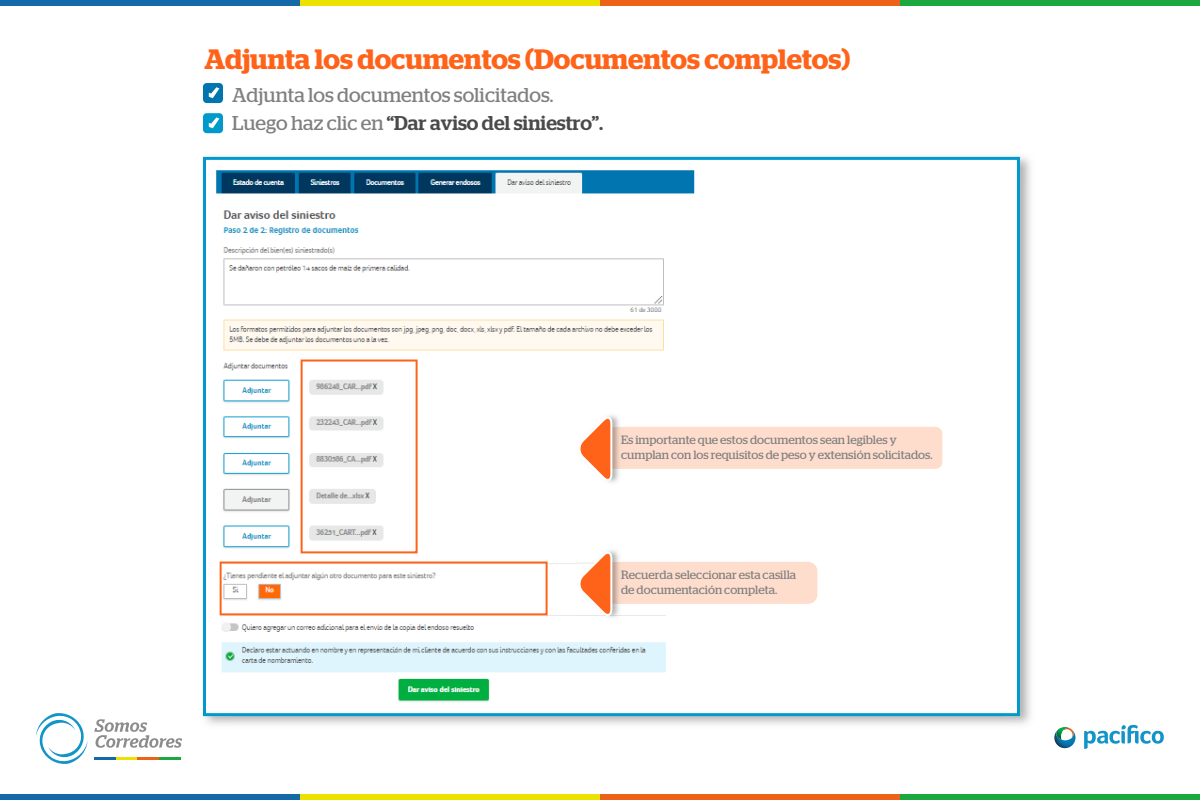
<style>
.page{position:relative;width:1200px;height:800px;background:#fff}
.page>*{position:absolute;margin:0;border:0;box-sizing:border-box;transform-origin:0 0}
.t1{font:600 28px "Stag";color:#ff6319}
.t2{font:20px/28px "Stag";color:#808080}
.t3{font:12px/15px "Stag";color:#808080}
.s1{font-weight:500;color:#4a4a4a}
</style>
<div class="page">
<svg style="left:203px;top:157px;width:817px;height:559px"></svg>
<img style="left:216px;top:170px;width:478px;height:537px">
<div style="left:300px;top:0;width:300px;height:6px;background:#ece200"></div>
<div style="left:600px;top:0;width:300px;height:6px;background:#eb6218"></div>
<div style="left:0;top:0;width:300px;height:6px;background:#136aa6"></div>
<div style="left:900px;top:0;width:300px;height:6px;background:#1ca73f"></div>
<svg style="left:1054px;top:728px;width:22px;height:20px"></svg>
<div style="left:300px;top:795px;width:300px;height:5px;background:#ece200"></div>
<div style="left:600px;top:795px;width:300px;height:5px;background:#eb6218"></div>
<div style="left:0;top:795px;width:300px;height:5px;background:#136aa6"></div>
<div style="left:900px;top:795px;width:300px;height:5px;background:#1ca73f"></div>
<svg style="left:94px;top:719px;width:88px;height:29px"></svg>
<svg style="left:36px;top:713px;width:52px;height:51px"></svg>
<hr style="left:116px;top:757px;width:22px;height:3px;background:#ece200">
<hr style="left:138px;top:757px;width:21px;height:3px;background:#eb6218">
<hr style="left:94px;top:757px;width:22px;height:3px;background:#136aa6">
<hr style="left:159px;top:757px;width:22px;height:3px;background:#1ca73f">
<svg style="left:1084px;top:725px;width:80px;height:24px"></svg>
<div style="left:203px;top:83px;width:20px;height:20px;background:#0075b0;border-radius:4px"></div>
<svg style="left:209px;top:87px;width:10px;height:11px"></svg>
<div style="left:203px;top:113px;width:20px;height:20px;background:#09c;border-radius:4px"></div>
<svg style="left:209px;top:117px;width:10px;height:11px"></svg>
<svg style="left:301px;top:360px;width:117px;height:193px"></svg>
<svg style="left:220px;top:562px;width:328px;height:53px"></svg>
<div style="left:604px;top:427px;width:338px;height:42px;background:#ffddcd;border-radius:7px"></div>
<img style="left:577px;top:411px;width:46px;height:76px">
<img style="left:612px;top:427px;width:11px;height:42px">
<svg style="left:578px;top:416px;width:34px;height:66px"></svg>
<div style="left:604px;top:562px;width:213px;height:42px;background:#ffddcd;border-radius:9px"></div>
<img style="left:577px;top:546px;width:46px;height:76px">
<img style="left:612px;top:562px;width:11px;height:42px">
<svg style="left:578px;top:551px;width:34px;height:66px"></svg>
<h1 class="t1" style="left:204px;top:43px;width:647px">Adjunta los documentos (Documentos completos)</h1>
<h2 class="t2" style="left:232px;top:81px;width:373px">Adjunta los documentos solicitados.<br>Luego haz clic en <span class="s1">“Dar aviso del siniestro”.</span></h2>
<p class="t3" style="left:621px;top:432px;width:313px">Es importante que estos documentos sean legibles y cumplan con los requisitos de peso y extensión solicitados.</p>
<p class="t3" style="left:621px;top:567px;width:177px">Recuerda seleccionar esta casilla de documentación completa.</p>
</div>
